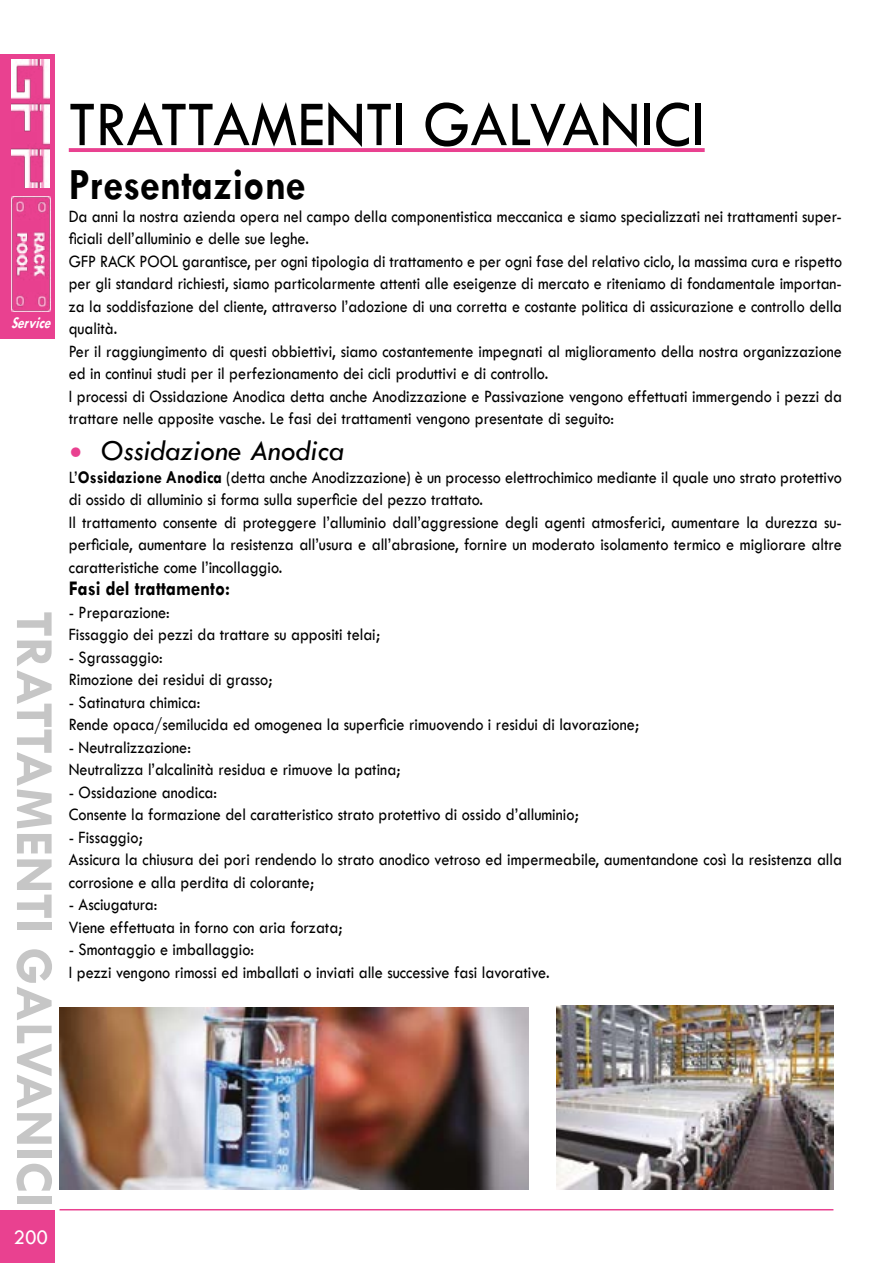
<style>
.page{position:relative;width:893px;height:1263px;background:#fff}
.page>*{position:absolute;margin:0;border:0;box-sizing:border-box;transform-origin:0 0}
.t1{font:66.45px "Tw Cen";color:#000;scale:.93 1}
.t2{font:700 54px "Tw Cen";color:#c6c6c6}
.t3{font:700 45px "Tw Cen";color:#000;scale:.9 1}
.t4{font:italic 30px "Tw Cen";color:#000}
.t5{font:700 21px "Tw Cen";color:#000;scale:.9 1}
.t6{font:21px "Tw Cen";color:#fff}
.t7{font:18px/22.5px "Tw Cen";color:#000;scale:.9 1}
.t8{font:italic 700 16.5px "Tw Cen";color:#fff;scale:.8 1}
.s1{font-family:"Minion Pro";font-style:normal;font-size:36px;color:#e94190}
.s2{font-weight:700}
</style>
<div class="page">
<div style="left:0;top:1210px;width:54px;height:53px;background:#e94190"></div>
<hr style="left:60px;top:1209px;width:773px;height:1px;background:#e94190">
<div style="left:0;top:54px;width:54px;height:285px;background:#e94190"></div>
<img style="left:11px;top:60px;width:39px;height:128px">
<img style="left:11px;top:197px;width:40px;height:115px">
<svg style="left:69px;top:148px;width:636px;height:4px;background:#e94693"></svg>
<img style="left:557px;top:1005px;width:276px;height:185px">
<img style="left:60px;top:1007px;width:469px;height:183px">
<p class="t8" style="left:11px;top:313px;width:57px">Service</p>
<h2 class="t2" style="left:66px;top:611px;width:597px;rotate:90deg">TRATTAMENTI GALVANICI</h2>
<p class="t6" style="left:13px;top:1225px;width:36px">200</p>
<h1 class="t1" style="left:69px;top:84px;width:685px">TRATTAMENTI GALVANICI</h1>
<h3 class="t3" style="left:69px;top:158px;width:265px">Presentazione</h3>
<p class="t7" style="left:69px;top:205px;width:861px">Da anni la nostra azienda opera nel campo della componentistica meccanica e siamo specializzati nei trattamenti super&shy;ficiali dell’alluminio e delle sue leghe.<br>GFP RACK POOL garantisce, per ogni tipologia di trattamento e per ogni fase del relativo ciclo, la massima cura e rispetto per gli standard richiesti, siamo particolarmente attenti alle eseigenze di mercato e riteniamo di fondamentale importan&shy;za la soddisfazione del cliente, attraverso l’adozione di una corretta e costante politica di assicurazione e controllo della qualità.<br>Per il raggiungimento di questi obbiettivi, siamo costantemente impegnati al miglioramento della nostra organizzazione ed in continui studi per il perfezionamento dei cicli produttivi e di controllo.<br>I processi di Ossidazione Anodica detta anche Anodizzazione e Passivazione vengono effettuati immergendo i pezzi da trattare nelle apposite vasche. Le fasi dei trattamenti vengono presentate di seguito:</p>
<h3 class="t4" style="left:69px;top:433px;width:277px"><span class="s1">•</span> Ossidazione Anodica</h3>
<p class="t7" style="left:69px;top:466px;width:861px">L’<span class="s2">Ossidazione Anodica</span> (detta anche Anodizzazione) è un processo elettrochimico mediante il quale uno strato protettivo di ossido di alluminio si forma sulla superficie del pezzo trattato.<br>Il trattamento consente di proteggere l’alluminio dall’aggressione degli agenti atmosferici, aumentare la durezza su&shy;perficiale, aumentare la resistenza all’usura e all’abrasione, fornire un moderato isolamento termico e migliorare altre caratteristiche come l’incollaggio.</p>
<p class="t5" style="left:69px;top:576px;width:181px">Fasi del trattamento:</p>
<p class="t7" style="left:69px;top:601px;width:348px">- Preparazione:<br>Fissaggio dei pezzi da trattare su appositi telai;</p>
<p class="t7" style="left:69px;top:646px;width:228px">- Sgrassaggio:<br>Rimozione dei residui di grasso;</p>
<p class="t7" style="left:69px;top:691px;width:635px">- Satinatura chimica:<br>Rende opaca/semilucida ed omogenea la superficie rimuovendo i residui di lavorazione;</p>
<p class="t7" style="left:69px;top:736px;width:370px">- Neutralizzazione:<br>Neutralizza l’alcalinità residua e rimuove la patina;</p>
<p class="t7" style="left:69px;top:781px;width:568px">- Ossidazione anodica:<br>Consente la formazione del caratteristico strato protettivo di ossido d’alluminio;</p>
<p class="t7" style="left:69px;top:826px;width:861px">- Fissaggio;<br>Assicura la chiusura dei pori rendendo lo strato anodico vetroso ed impermeabile, aumentandone così la resistenza alla corrosione e alla perdita di colorante;</p>
<p class="t7" style="left:69px;top:893px;width:306px">- Asciugatura:<br>Viene effettuata in forno con aria forzata;</p>
<p class="t7" style="left:69px;top:938px;width:536px">- Smontaggio e imballaggio:<br>I pezzi vengono rimossi ed imballati o inviati alle successive fasi lavorative.</p>
</div>
